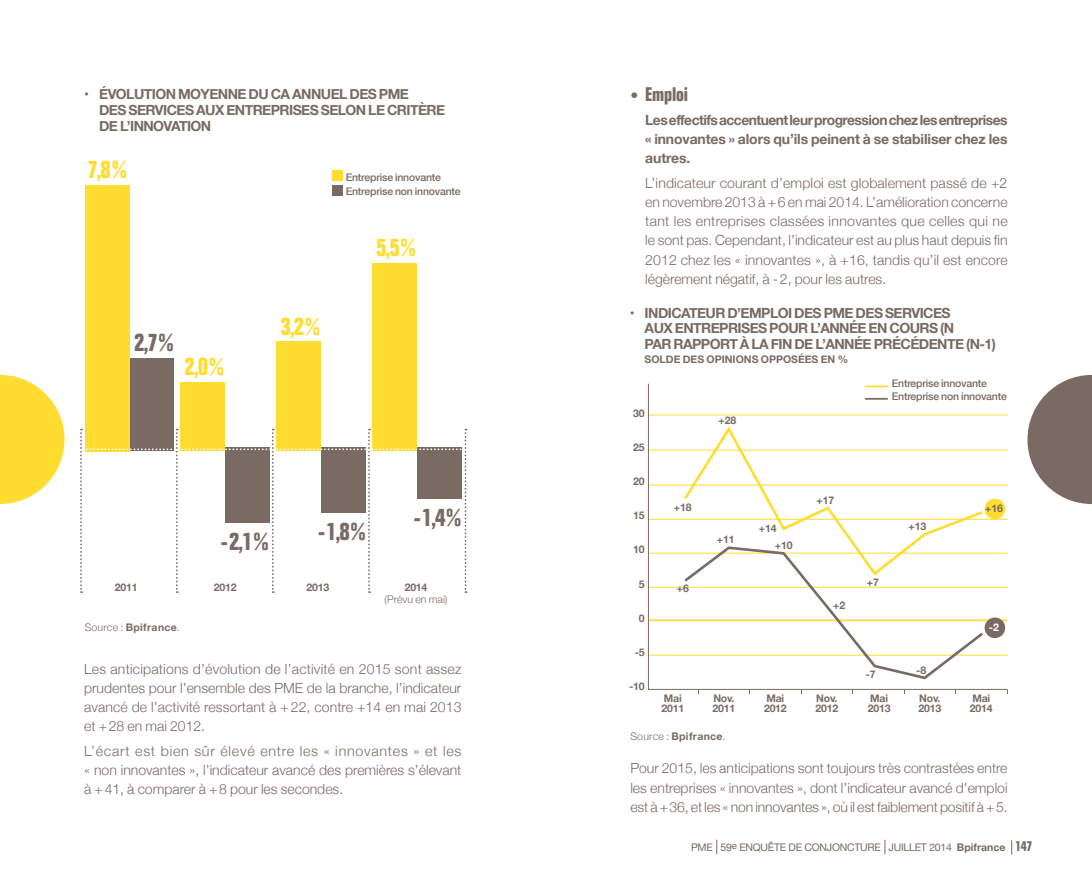
<style>
.page{position:relative;width:1092px;height:879px;background:#fff}
.page>*{position:absolute;margin:0;border:0;box-sizing:border-box;transform-origin:0 0}
.t1{font:700 condensed 24.5px "Folio";color:#796a63}
.t2{font:700 condensed 24.5px "Folio";color:#ffdd30}
.t3{font:700 condensed 19.25px "Folio";letter-spacing:-.01em;color:#796a63}
.t4{font:300 14px/19.2px "Helvetica Neue";color:#796a63;text-align:justify}
.t5{font:700 14px/15.8px "Helvetica Neue";letter-spacing:-.04em;color:#796a63}
.t6{font:700 10.5px/10.5px "Helvetica Neue";letter-spacing:-.02em;color:#796a63}
.t7{font:500 10.5px "Helvetica Neue";letter-spacing:-.02em;color:#796a63}
.t8{font:10.5px "Helvetica Neue";letter-spacing:-.025em;color:#796a63}
.t9{font:700 10.5px "Helvetica Neue";letter-spacing:.035em;color:#796a63}
.t10{font:700 10.5px "Helvetica Neue";color:#796a63}
.t11{font:300 10.5px "Helvetica Neue";color:#796a63}
.t12{font:700 10.5px "Helvetica Neue";color:#fff}
.s1{font-weight:300}
.s2{font-family:"Helvetica";font-weight:300;font-stretch:normal;font-size:15.75px}
.s3{font-weight:700}
.s4{font-family:"Folio";font-weight:700;font-stretch:condensed;font-size:14px}
</style>
<div class="page">
<svg style="left:1011px;top:840px;width:1px;height:14px"></svg>
<svg style="left:716px;top:839px;width:1px;height:14px"></svg>
<svg style="left:884px;top:839px;width:1px;height:14px"></svg>
<svg style="left:0;top:375px;width:64px;height:128px"></svg>
<svg style="left:1027px;top:375px;width:64px;height:128px"></svg>
<svg style="left:647px;top:383px;width:361px;height:307px"></svg>
<svg style="left:681px;top:423px;width:304px;height:121px"></svg>
<svg style="left:681px;top:544px;width:304px;height:136px"></svg>
<div style="left:984px;top:498px;width:21px;height:21px;background:#ffdd30;border-radius:50%"></div>
<div style="left:984px;top:617px;width:21px;height:20px;background:#796a63;border-radius:50%"></div>
<hr style="left:864px;top:397px;width:23px;height:2px;background:#796a63">
<hr style="left:864px;top:385px;width:23px;height:2px;background:#ffdd30">
<div style="left:372px;top:263px;width:45px;height:188px;background:#ffdd30"></div>
<div style="left:276px;top:341px;width:45px;height:110px;background:#ffdd30"></div>
<div style="left:180px;top:382px;width:45px;height:69px;background:#ffdd30"></div>
<div style="left:129px;top:358px;width:45px;height:93px;background:#796a63"></div>
<div style="left:85px;top:185px;width:44px;height:266px;background:#ffdd30"></div>
<div style="left:332px;top:185px;width:11px;height:10px;background:#796a63"></div>
<div style="left:332px;top:170px;width:11px;height:11px;background:#ffdd30"></div>
<svg style="left:80px;top:428px;width:388px;height:164px"></svg>
<p class="t5" style="left:99px;top:86px;width:347px;text-indent:-15px">• ÉVOLUTION MOYENNE DU CA ANNUEL DES PME<br>DES SERVICES AUX ENTREPRISES SELON LE CRITÈRE<br>DE L’INNOVATION</p>
<h1 class="t2" style="left:87px;top:156px;width:41px">7,8%</h1>
<h1 class="t1" style="left:134px;top:329px;width:41px">2,7%</h1>
<h1 class="t2" style="left:184px;top:353px;width:41px">2,0%</h1>
<h1 class="t2" style="left:280px;top:313px;width:41px">3,2%</h1>
<p class="t7" style="left:345px;top:168px;width:97px">Entreprise innovante</p>
<p class="t7" style="left:345px;top:183px;width:116px">Entreprise non innovante</p>
<h1 class="t2" style="left:376px;top:234px;width:41px">5,5%</h1>
<h1 class="t1" style="left:221px;top:528px;width:49px">-2,1%</h1>
<h1 class="t1" style="left:318px;top:517px;width:49px">-1,8%</h1>
<h1 class="t1" style="left:413px;top:503px;width:49px">-1,4%</h1>
<p class="t6" style="left:115px;top:581px;width:24px">2011</p>
<p class="t6" style="left:214px;top:581px;width:24px">2012</p>
<p class="t6" style="left:306px;top:581px;width:24px">2013</p>
<p class="t6" style="left:404px;top:581px;width:24px">2014</p>
<p class="t11" style="left:384px;top:590px;width:64px">(Prévu en mai)</p>
<p class="t9" style="left:85px;top:619px;width:97px"><span class="s1">Source :</span> Bpifrance<span class="s1">.</span></p>
<p class="t4" style="left:84px;top:658px;width:379px">Les anticipations d’évolution de l’activité en 2015 sont assez prudentes pour l’ensemble des PME de la branche, l’indicateur avancé de l’activité ressortant à +22, contre +14 en mai 2013 et +28 en mai 2012.</p>
<p class="t4" style="left:84px;top:739px;width:378px">L’écart est bien sûr élevé entre les « innovantes » et les « non innovantes », l’indicateur avancé des premières s’élevant à +41, à comparer à +8 pour les secondes.</p>
<h2 class="t3" style="left:630px;top:83px;width:59px"><span class="s2">•</span> Emploi</h2>
<p class="t5" style="left:645px;top:110px;width:364px;line-height:19.2px;text-align:justify">Les effectifs accentuent leur progression chez les entreprises « innovantes » alors qu’ils peinent à se stabiliser chez les autres.</p>
<p class="t4" style="left:645px;top:172px;width:364px">L’indicateur courant d’emploi est globalement passé de +2 en novembre 2013 à +6 en mai 2014. L’amélioration concerne tant les entreprises classées innovantes que celles qui ne le sont pas. Cependant, l’indicateur est au plus haut depuis fin 2012 chez les « innovantes », à +16, tandis qu’il est encore légèrement négatif, à -2, pour les autres.</p>
<p class="t5" style="left:644px;top:305px;width:353px;text-indent:-15px">• INDICATEUR D’EMPLOI DES PME DES SERVICES<br>AUX ENTREPRISES POUR L’ANNÉE EN COURS (N<br>PAR RAPPORT À LA FIN DE L’ANNÉE PRÉCÉDENTE (N-1)</p>
<p class="t10" style="left:644px;top:351px;width:205px">SOLDE DES OPINIONS OPPOSÉES EN %</p>
<p class="t7" style="left:891px;top:375px;width:97px">Entreprise innovante</p>
<p class="t6" style="left:633px;top:408px;width:13px">30</p>
<p class="t6" style="left:633px;top:442px;width:13px">25</p>
<p class="t6" style="left:633px;top:476px;width:13px">20</p>
<p class="t6" style="left:633px;top:510px;width:13px">15</p>
<p class="t6" style="left:633px;top:544px;width:13px">10</p>
<p class="t6" style="left:638px;top:578px;width:7px">5</p>
<p class="t6" style="left:638px;top:612px;width:7px">0</p>
<p class="t6" style="left:634px;top:647px;width:11px">-5</p>
<p class="t6" style="left:629px;top:681px;width:17px">-10</p>
<p class="t6" style="left:718px;top:415px;width:19px">+ 28</p>
<p class="t7" style="left:891px;top:387px;width:116px">Entreprise non innovante</p>
<p class="t6" style="left:673px;top:502px;width:19px">+ 18</p>
<p class="t6" style="left:676px;top:582px;width:14px">+ 6</p>
<p class="t6" style="left:716px;top:533px;width:19px">+ 11</p>
<p class="t6" style="left:758px;top:522px;width:19px">+ 14</p>
<p class="t6" style="left:774px;top:539px;width:19px">+ 10</p>
<p class="t6" style="left:816px;top:495px;width:19px">+ 17</p>
<p class="t6" style="left:833px;top:599px;width:14px">+ 2</p>
<p class="t6" style="left:866px;top:576px;width:14px">+ 7</p>
<p class="t6" style="left:865px;top:669px;width:12px">- 7</p>
<p class="t6" style="left:908px;top:521px;width:19px">+ 13</p>
<p class="t6" style="left:916px;top:664px;width:12px">- 8</p>
<p class="t6" style="left:985px;top:503px;width:19px">+ 16</p>
<p class="t12" style="left:988px;top:618px;width:12px">- 2</p>
<p class="t6" style="left:661px;top:692px;width:24px">Mai<br>2011</p>
<p class="t6" style="left:712px;top:692px;width:24px">Nov.<br>2011</p>
<p class="t6" style="left:764px;top:692px;width:24px">Mai<br>2012</p>
<p class="t6" style="left:815px;top:692px;width:24px">Nov.<br>2012</p>
<p class="t6" style="left:867px;top:692px;width:24px">Mai<br>2013</p>
<p class="t6" style="left:918px;top:692px;width:24px">Nov.<br>2013</p>
<p class="t6" style="left:969px;top:692px;width:24px">Mai<br>2014</p>
<p class="t9" style="left:630px;top:727px;width:97px"><span class="s1">Source :</span> Bpifrance<span class="s1">.</span></p>
<p class="t4" style="left:630px;top:757px;width:379px">Pour 2015, les anticipations sont toujours très contrastées entre les entreprises « innovantes », dont l’indicateur avancé d’emploi est à +36, et les « non innovantes », où il est faiblement positif à +5.</p>
<p class="t8" style="left:691px;top:839px;width:343px">PME 59<sup>e</sup> ENQUÊTE DE CONJONCTURE JUILLET 2014 <span class="s3">Bpifrance</span> <span class="s4">147</span></p>
</div>
